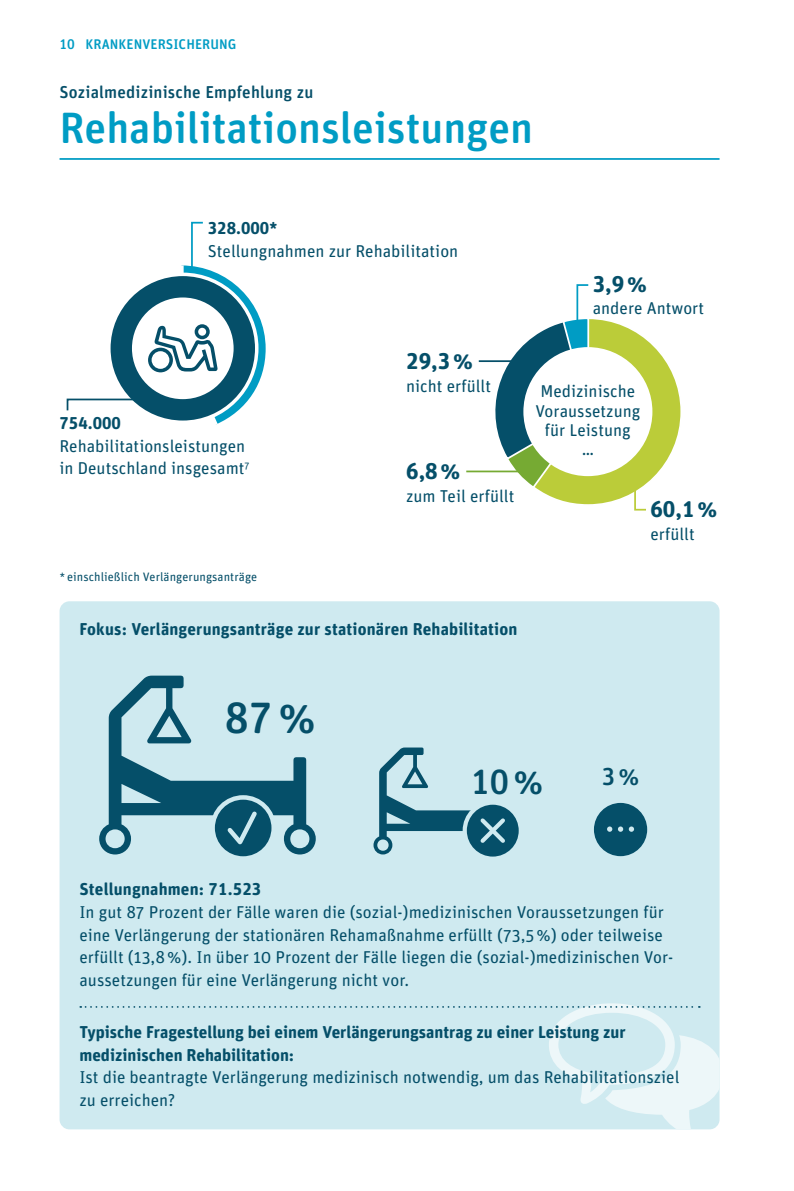
<style>
.page{position:relative;width:794px;height:1191px;background:#fff}
.page>*{position:absolute;margin:0;border:0;box-sizing:border-box;transform-origin:0 0}
.H2_Kapitelheadline{font:500 43.75px "Unit Rounded Pro";color:#009cc4}
.t1{font:500 43.75px "Unit Rounded Pro";color:#054f69}
.t2{font:500 35px "Unit Rounded Pro";color:#054f69}
.t3{font:500 24.5px "Unit Rounded Pro";color:#054f69}
.Fließtext{font:700 22.75px "Unit Rounded Pro";color:#054f69}
.Fließtext-2{font:17.15px/22.8px "Unit Rounded Pro";color:#054f69}
.Infokasten{font:700 17.15px/22.8px "Unit Rounded Pro";color:#054f69}
.Infokasten-2{font:17.15px/22.8px "Unit Rounded Pro";color:#054f69}
.Absatzheadline{font:700 17.15px "Unit Rounded Pro";letter-spacing:.01em;color:#054f69}
.Absatzheadline-2{font:500 17.15px "Unit Rounded Pro";letter-spacing:.01em;color:#054f69}
.Fließtext-3{font:700 17.15px "Unit Rounded Pro";color:#054f69}
.t4{font:500 14px "Unit Rounded Pro";letter-spacing:.005em;color:#009cc4}
.Fußnoten{font:12.25px "Unit Rounded Pro";letter-spacing:.005em;color:#054f69}
</style>
<div class="page">
<hr style="left:60px;top:158px;width:659px;height:2px;background:#009cc4">
<div style="left:60px;top:601px;width:659px;height:528px;background:#cfeaf0;border-radius:10px"></div>
<svg style="left:80px;top:1003px;width:639px;height:126px"></svg>
<svg style="left:465px;top:802px;width:56px;height:56px"></svg>
<div style="left:462px;top:800px;width:61px;height:60px;border:4px solid #cfeaf0;border-radius:50%"></div>
<svg style="left:373px;top:747px;width:136px;height:107px"></svg>
<div style="left:591px;top:800px;width:58px;height:58px;background:#054f69;border-radius:50%"></div>
<div style="left:589px;top:798px;width:63px;height:62px;border:5px solid #cfeaf0;border-radius:50%"></div>
<svg style="left:618px;top:826px;width:5px;height:5px"></svg>
<svg style="left:607px;top:826px;width:5px;height:5px"></svg>
<svg style="left:629px;top:826px;width:5px;height:5px"></svg>
<svg style="left:99px;top:675px;width:217px;height:179px"></svg>
<svg style="left:213px;top:797px;width:61px;height:61px"></svg>
<div style="left:210px;top:795px;width:66px;height:65px;border:4px solid #cfeaf0;border-radius:50%"></div>
<svg style="left:223px;top:807px;width:37px;height:43px;background:#22657c"></svg>
<hr style="left:466px;top:470px;width:66px;height:2px;background:#76aa33">
<svg style="left:479px;top:284px;width:202px;height:227px"></svg>
<svg style="left:66px;top:221px;width:200px;height:204px"></svg>
<p class="t4" style="left:60px;top:34px;width:178px">10 KRANKENVERSICHERUNG</p>
<p class="Absatzheadline-2" style="left:60px;top:80px;width:255px">Sozialmedizinische Empfehlung zu</p>
<p class="H2_Kapitelheadline" style="left:60px;top:97px;width:475px">Rehabilitationsleistungen</p>
<p class="Fließtext-3" style="left:208px;top:216px;width:71px">328.000*</p>
<p class="Fließtext-2" style="left:208px;top:239px;width:252px">Stellungnahmen zur Rehabilitation</p>
<p class="Fließtext-3" style="left:60px;top:411px;width:63px">754.000</p>
<p class="Fließtext-2" style="left:60px;top:433px;width:191px">Rehabilitationsleistungen in Deutschland insgesamt<sup>7</sup></p>
<p class="Fußnoten" style="left:60px;top:569px;width:199px">* einschließlich Verlängerungsanträge</p>
<p class="Fließtext" style="left:406px;top:345px;width:68px">29,3%</p>
<p class="Fließtext-2" style="left:406px;top:373px;width:86px">nicht erfüllt</p>
<p class="Fließtext" style="left:406px;top:455px;width:56px">6,8%</p>
<p class="Fließtext-2" style="left:406px;top:484px;width:110px">zum Teil erfüllt</p>
<p class="Absatzheadline" style="left:79px;top:616px;width:439px">Fokus: Verlängerungsanträge zur stationären Rehabilitation</p>
<p class="Fließtext" style="left:593px;top:267px;width:56px">3,9%</p>
<p class="Fließtext-2" style="left:593px;top:296px;width:113px">andere Antwort</p>
<p class="Fließtext-2" style="left:540px;top:379px;width:96px">Medizinische</p>
<p class="Fließtext-2" style="left:535px;top:398px;width:107px">Voraussetzung</p>
<p class="Fließtext-2" style="left:545px;top:419px;width:87px;line-height:19.2px;text-align:center">für Leistung …</p>
<p class="Fließtext" style="left:650px;top:493px;width:68px">60,1%</p>
<p class="Fließtext-2" style="left:650px;top:522px;width:46px">erfüllt</p>
<p class="t1" style="left:225px;top:687px;width:92px">87%</p>
<p class="t2" style="left:471px;top:756px;width:74px">10%</p>
<p class="t3" style="left:602px;top:759px;width:39px">3%</p>
<p class="Absatzheadline" style="left:79px;top:877px;width:183px">Stellungnahmen: 71.523</p>
<p class="Fließtext-2" style="left:79px;top:900px;width:595px">In gut 87 Prozent der Fälle waren die (sozial-)medizinischen Voraussetzungen für eine Verlängerung der stationären Rehamaßnahme erfüllt (73,5%) oder teilweise erfüllt (13,8%). In über 10 Prozent der Fälle liegen die (sozial-)medizinischen Vor&shy;aussetzungen für eine Verlängerung nicht vor.</p>
<p class="Infokasten" style="left:79px;top:1019px;width:548px">Typische Fragestellung bei einem Verlängerungsantrag zu einer Leistung zur medizinischen Rehabilitation:</p>
<p class="Infokasten-2" style="left:79px;top:1065px;width:601px">Ist die beantragte Verlängerung medizinisch notwendig, um das Rehabilitationsziel zu erreichen?</p>
</div>
